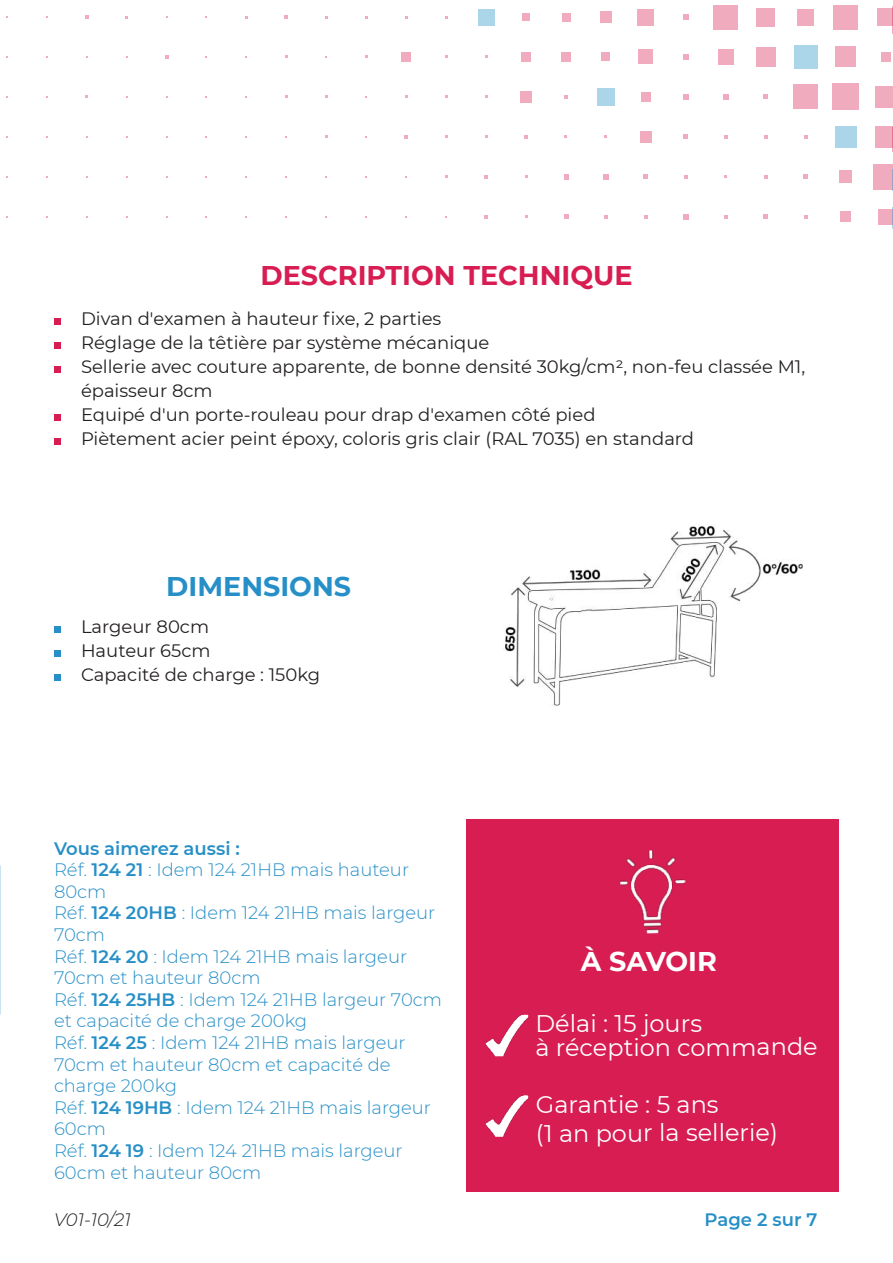
<style>
.page{position:relative;width:893px;height:1263px;background:#fff}
.page>*{position:absolute;margin:0;border:0;box-sizing:border-box;transform-origin:0 0}
.t1{font:700 27px "Montserrat";color:#d71d52}
.t2{font:700 27px "Montserrat";color:#278fc7}
.t3{font:700 27px "Montserrat";letter-spacing:-.005em;color:#fff}
.t4{font:24px/23.9px "Montserrat";letter-spacing:-.005em;color:#fff}
.t5{font:300 18px/21.6px "Montserrat";color:#278fc7}
.t6{font:18px/24px "Montserrat";color:#231f20}
.t7{font:italic 300 18px "Montserrat";color:#231f20}
.t8{font:600 18px "Montserrat";color:#278fc7}
.s1{font-weight:600}
</style>
<div class="page">
<div style="left:878px;top:209px;width:14px;height:16px;background:#f0abbf"></div>
<div style="left:873px;top:164px;width:19px;height:25px;background:#f0abbf"></div>
<div style="left:875px;top:126px;width:17px;height:21px;background:#f0abbf"></div>
<div style="left:875px;top:86px;width:17px;height:22px;background:#f0abbf"></div>
<div style="left:881px;top:52px;width:9px;height:10px;background:#f0abbf"></div>
<div style="left:877px;top:8px;width:15px;height:18px;background:#f0abbf"></div>
<div style="left:840px;top:212px;width:11px;height:10px;background:#f0abbf"></div>
<div style="left:839px;top:171px;width:13px;height:12px;background:#f0abbf"></div>
<div style="left:835px;top:126px;width:21px;height:22px;background:#abd5e9"></div>
<div style="left:832px;top:84px;width:27px;height:26px;background:#f0abbf"></div>
<div style="left:835px;top:47px;width:21px;height:20px;background:#f0abbf"></div>
<div style="left:833px;top:5px;width:25px;height:24px;background:#f0abbf"></div>
<svg style="left:804px;top:215px;width:4px;height:4px"></svg>
<svg style="left:803px;top:175px;width:5px;height:4px"></svg>
<svg style="left:804px;top:135px;width:4px;height:4px"></svg>
<div style="left:793px;top:84px;width:25px;height:25px;background:#f0abbf"></div>
<div style="left:794px;top:45px;width:23px;height:24px;background:#abd5e9"></div>
<div style="left:797px;top:9px;width:17px;height:16px;background:#f0abbf"></div>
<svg style="left:763px;top:214px;width:5px;height:5px"></svg>
<svg style="left:764px;top:175px;width:4px;height:4px"></svg>
<svg style="left:764px;top:135px;width:4px;height:4px"></svg>
<svg style="left:764px;top:95px;width:4px;height:4px"></svg>
<div style="left:756px;top:47px;width:20px;height:20px;background:#f0abbf"></div>
<div style="left:756px;top:8px;width:19px;height:18px;background:#f0abbf"></div>
<svg style="left:724px;top:215px;width:3px;height:4px"></svg>
<svg style="left:724px;top:135px;width:3px;height:4px"></svg>
<svg style="left:723px;top:94px;width:5px;height:6px"></svg>
<div style="left:718px;top:49px;width:15px;height:16px;background:#f0abbf"></div>
<div style="left:713px;top:5px;width:25px;height:24px;background:#f0abbf"></div>
<svg style="left:683px;top:214px;width:5px;height:5px"></svg>
<svg style="left:684px;top:175px;width:4px;height:4px"></svg>
<svg style="left:684px;top:135px;width:4px;height:4px"></svg>
<svg style="left:683px;top:94px;width:5px;height:6px"></svg>
<svg style="left:683px;top:54px;width:5px;height:5px"></svg>
<svg style="left:683px;top:14px;width:6px;height:6px"></svg>
<svg style="left:644px;top:215px;width:4px;height:4px"></svg>
<svg style="left:644px;top:175px;width:4px;height:4px"></svg>
<div style="left:640px;top:131px;width:11px;height:11px;background:#f0abbf"></div>
<div style="left:641px;top:92px;width:9px;height:9px;background:#f0abbf"></div>
<div style="left:639px;top:50px;width:14px;height:14px;background:#f0abbf"></div>
<div style="left:638px;top:9px;width:16px;height:16px;background:#f0abbf"></div>
<svg style="left:604px;top:215px;width:4px;height:4px"></svg>
<svg style="left:603px;top:174px;width:6px;height:5px"></svg>
<div style="left:597px;top:88px;width:18px;height:18px;background:#abd5e9"></div>
<div style="left:602px;top:53px;width:8px;height:8px;background:#f0abbf"></div>
<div style="left:600px;top:11px;width:11px;height:12px;background:#f0abbf"></div>
<svg style="left:564px;top:214px;width:4px;height:5px"></svg>
<svg style="left:564px;top:174px;width:4px;height:5px"></svg>
<svg style="left:564px;top:95px;width:4px;height:4px"></svg>
<div style="left:561px;top:52px;width:9px;height:9px;background:#f0abbf"></div>
<div style="left:562px;top:13px;width:8px;height:8px;background:#f0abbf"></div>
<svg style="left:524px;top:135px;width:4px;height:3px"></svg>
<div style="left:520px;top:91px;width:12px;height:11px;background:#f0abbf"></div>
<div style="left:521px;top:52px;width:10px;height:10px;background:#f0abbf"></div>
<div style="left:522px;top:13px;width:8px;height:8px;background:#f0abbf"></div>
<svg style="left:484px;top:215px;width:4px;height:4px"></svg>
<svg style="left:484px;top:175px;width:4px;height:3px"></svg>
<div style="left:478px;top:9px;width:16px;height:16px;background:#abd5e9"></div>
<svg style="left:404px;top:135px;width:4px;height:4px"></svg>
<div style="left:401px;top:52px;width:10px;height:10px;background:#f0abbf"></div>
<svg style="left:285px;top:15px;width:3px;height:4px"></svg>
<svg style="left:165px;top:55px;width:3px;height:4px"></svg>
<svg style="left:85px;top:15px;width:3px;height:4px"></svg>
<svg style="left:54px;top:627px;width:6px;height:6px"></svg>
<svg style="left:54px;top:651px;width:6px;height:6px"></svg>
<svg style="left:54px;top:675px;width:6px;height:6px"></svg>
<div style="left:54px;top:318px;width:6px;height:7px;background:#d71d52"></div>
<div style="left:54px;top:342px;width:6px;height:7px;background:#d71d52"></div>
<div style="left:54px;top:366px;width:6px;height:7px;background:#d71d52"></div>
<div style="left:54px;top:414px;width:6px;height:7px;background:#d71d52"></div>
<div style="left:54px;top:438px;width:6px;height:7px;background:#d71d52"></div>
<div style="left:467px;top:820px;width:372px;height:372px;background:#d71d52"></div>
<img style="left:485px;top:1015px;width:43px;height:41px">
<img style="left:485px;top:1095px;width:43px;height:42px">
<img style="left:620px;top:850px;width:66px;height:84px">
<img style="left:503px;top:525px;width:299px;height:181px">
<svg style="left:892px;top:208px;width:1px;height:21px"></svg>
<svg style="left:892px;top:169px;width:1px;height:22px"></svg>
<svg style="left:892px;top:127px;width:1px;height:25px"></svg>
<svg style="left:892px;top:6px;width:1px;height:28px"></svg>
<h1 class="t1" style="left:260px;top:256px;width:374px">DESCRIPTION TECHNIQUE</h1>
<p class="t6" style="left:81px;top:306px;width:726px">Divan d'examen à hauteur fixe, 2 parties<br>Réglage de la têtière par système mécanique<br>Sellerie avec couture apparente, de bonne densité 30kg/cm2, non-feu classée M1, épaisseur 8cm<br>Equipé d'un porte-rouleau pour drap d'examen côté pied<br>Piètement acier peint époxy, coloris gris clair (RAL 7035) en standard</p>
<h1 class="t2" style="left:166px;top:567px;width:186px">DIMENSIONS</h1>
<p class="t6" style="left:81px;top:614px;width:241px">Largeur 80cm<br>Hauteur 65cm<br>Capacité de charge : 150kg</p>
<p class="t5" style="left:54px;top:837px;width:389px"><span class="s1">Vous aimerez aussi :<br></span>Réf. <span class="s1">124 21</span> : Idem 124 21HB mais hauteur<br>80cm<br>Réf. <span class="s1">124 20HB</span> : Idem 124 21HB mais largeur<br>70cm<br>Réf. <span class="s1">124 20</span> : Idem 124 21HB mais largeur<br>70cm et hauteur 80cm<br>Réf. <span class="s1">124 25HB</span> : Idem 124 21HB largeur 70cm et capacité de charge 200kg<br>Réf. <span class="s1">124 25</span> : Idem 124 21HB mais largeur<br>70cm et hauteur 80cm et capacité de charge 200kg<br>Réf. <span class="s1">124 19HB</span> : Idem 124 21HB mais largeur<br>60cm<br>Réf. <span class="s1">124 19</span> : Idem 124 21HB mais largeur<br>60cm et hauteur 80cm</p>
<h1 class="t3" style="left:581px;top:942px;width:138px">À SAVOIR</h1>
<h2 class="t4" style="left:535px;top:1011px;width:284px">Délai : 15 jours<br>à réception commande</h2>
<h2 class="t4" style="left:536px;top:1089px;width:244px;line-height:28.3px">Garantie : 5 ans<br>(1 an pour la sellerie)</h2>
<p class="t7" style="left:54px;top:1208px;width:78px">V01-10/21</p>
<p class="t8" style="left:705px;top:1207px;width:114px">Page 2 sur 7</p>
</div>
